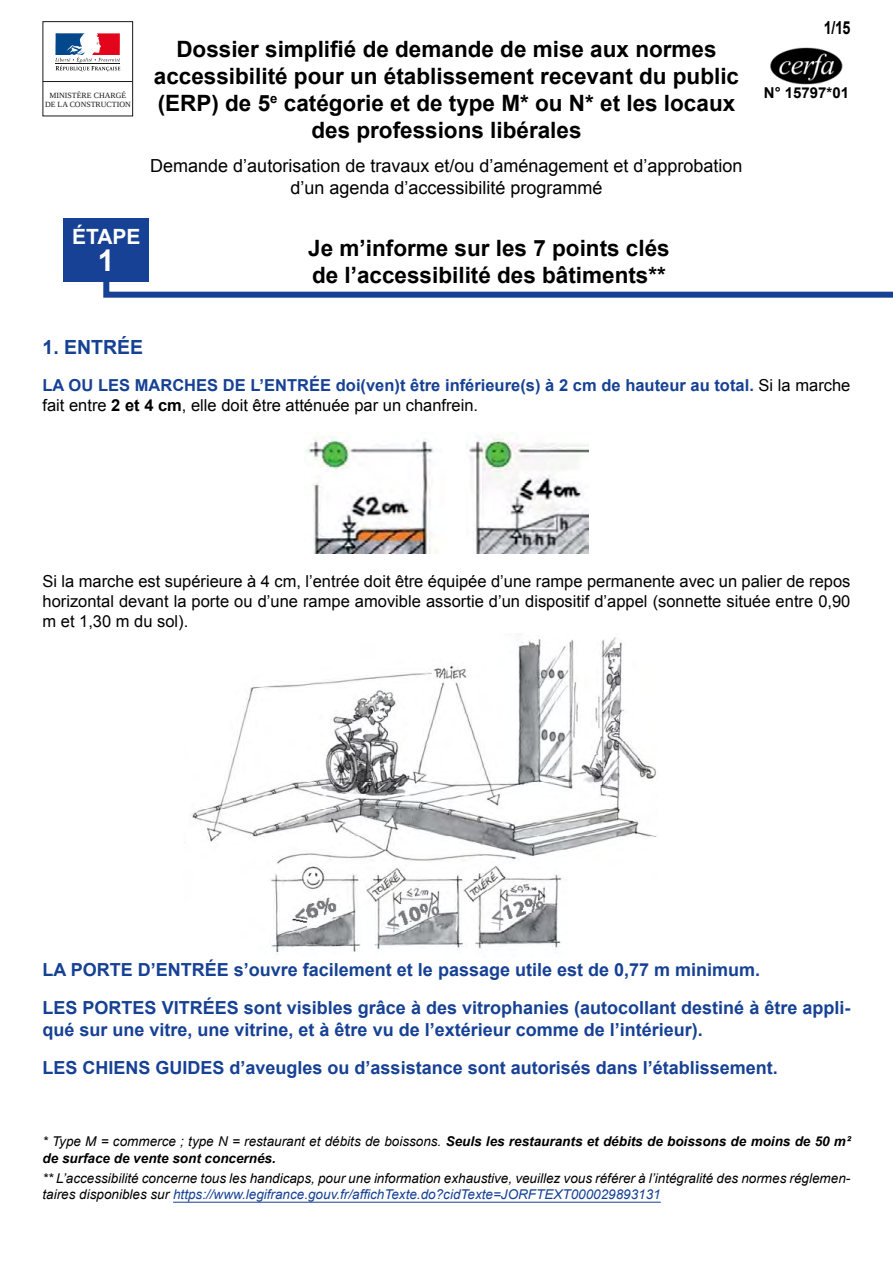
<style>
.page{position:relative;width:893px;height:1263px;background:#fff}
.page>*{position:absolute;margin:0;border:0;box-sizing:border-box;transform-origin:0 0}
.t1{font:700 30px "Arial";color:#fff}
.Grands_titres{font:700 22.5px/27px "Arial";color:#000}
.t2{font:700 21px "Arial";color:#fff}
.Titres{font:700 19.5px "Arial";color:#164194}
.Texte_réglementation{font:700 18px/21.6px "Arial";color:#164194}
.Grands_titres-2{font:18px/21.6px "Arial";color:#000;text-align:center}
.t3{font:700 18px "Arial";color:#000;scale:.8 1}
.Texte_courant{font:16.5px/19.8px "Arial";color:#000;text-align:justify}
.Texte_courant-2{font:700 16.5px/19.8px "Arial";color:#164194}
.Grands_titres-3{font:700 15px "Arial";color:#000}
.Notes{font:italic 13.5px/16.2px "Arial";color:#000}
.Notes-2{font:italic 700 13.5px/16.2px "Arial";color:#000}
.t4{font:7.95px/9.4px "Liberation Serif";color:#1b181c;text-align:center}
.s1{font-weight:400;color:#000}
.s2{color:#000}
.s3{font-weight:400}
.s4{color:#164194}
</style>
<div class="page">
<svg style="left:103px;top:282px;width:790px;height:16px"></svg>
<div style="left:64px;top:218px;width:85px;height:64px;background:#164194"></div>
<img style="left:306px;top:436px;width:128px;height:118px">
<img style="left:467px;top:432px;width:121px;height:122px">
<img style="left:184px;top:637px;width:473px;height:318px">
<hr style="left:173px;top:1202px;width:488px;height:1px;background:#164194">
<div style="left:43px;top:21px;width:90px;height:95px;background:#fff;border:1px solid #1b181c"></div>
<svg style="left:55px;top:33px;width:65px;height:38px"></svg>
<hr style="left:43px;top:81px;width:90px;height:1px;background:#1b181c">
<img style="left:770px;top:47px;width:73px;height:38px">
<p class="t3" style="left:824px;top:16px;width:35px">1/15</p>
<p class="Grands_titres" style="left:154px;top:36px;width:587px;text-align:center">Dossier simplifié de demande de mise aux normes accessibilité pour un établissement recevant du public (ERP) de 5<sup>e</sup> catégorie et de type M* ou N* et les locaux des professions libérales</p>
<p class="Grands_titres-2" style="left:150px;top:155px;width:594px">Demande d’autorisation de travaux et/ou d’aménagement et d’approbation d’un agenda d’accessibilité programmé</p>
<p class="t4" style="left:45px;top:90px;width:87px">MINISTÈRE CHARGÉ<br>DE LA CONSTRUCTION</p>
<p class="Grands_titres-3" style="left:764px;top:83px;width:87px">N° 15797*01</p>
<p class="t2" style="left:72px;top:223px;width:70px">ÉTAPE</p>
<h1 class="t1" style="left:98px;top:241px;width:18px">1</h1>
<p class="Grands_titres" style="left:308px;top:235px;width:363px">Je m’informe sur les 7 points clés de l’accessibilité des bâtiments**</p>
<p class="Titres" style="left:43px;top:335px;width:102px">1. ENTRÉE</p>
<p class="Texte_courant-2" style="left:43px;top:376px;width:809px">LA OU LES MARCHES DE L’ENTRÉE doi(ven)t être inférieure(s) à 2 cm de hauteur au total. <span class="s1">Si la marche fait entre</span> <span class="s2">2 et 4 cm</span><span class="s1">, elle doit être atténuée par un chanfrein.</span></p>
<p class="Texte_courant" style="left:43px;top:571px;width:809px">Si la marche est supérieure à 4 cm, l’entrée doit être équipée d’une rampe permanente avec un palier de repos horizontal devant la porte ou d’une rampe amovible assortie d’un dispositif d’appel (sonnette située entre 0,90 m et 1,30 m du sol).</p>
<p class="Texte_réglementation" style="left:43px;top:959px;width:719px">LA PORTE D’ENTRÉE s’ouvre facilement et le passage utile est de 0,77 m minimum.</p>
<p class="Texte_réglementation" style="left:43px;top:998px;width:809px">LES PORTES VITRÉES sont visibles grâce à des vitrophanies (autocollant destiné à être appli&shy;qué sur une vitre, une vitrine, et à être vu de l’extérieur comme de l’intérieur).</p>
<p class="Texte_réglementation" style="left:43px;top:1058px;width:737px">LES CHIENS GUIDES d’aveugles ou d’assistance sont autorisés dans l’établissement.</p>
<p class="Notes-2" style="left:43px;top:1134px;width:809px"><span class="s3">* Type M = commerce ; type N = restaurant et débits de boissons.</span> Seuls les restaurants et débits de boissons de moins de 50 m² de surface de vente sont concernés.</p>
<p class="Notes" style="left:43px;top:1170px;width:809px">** L’accessibilité concerne tous les handicaps, pour une information exhaustive, veuillez vous référer à l’intégralité des normes réglemen&shy;taires disponibles sur <span class="s4">https://www.legifrance.gouv.fr/affichTexte.do?cidTexte=JORFTEXT000029893131</span></p>
</div>
